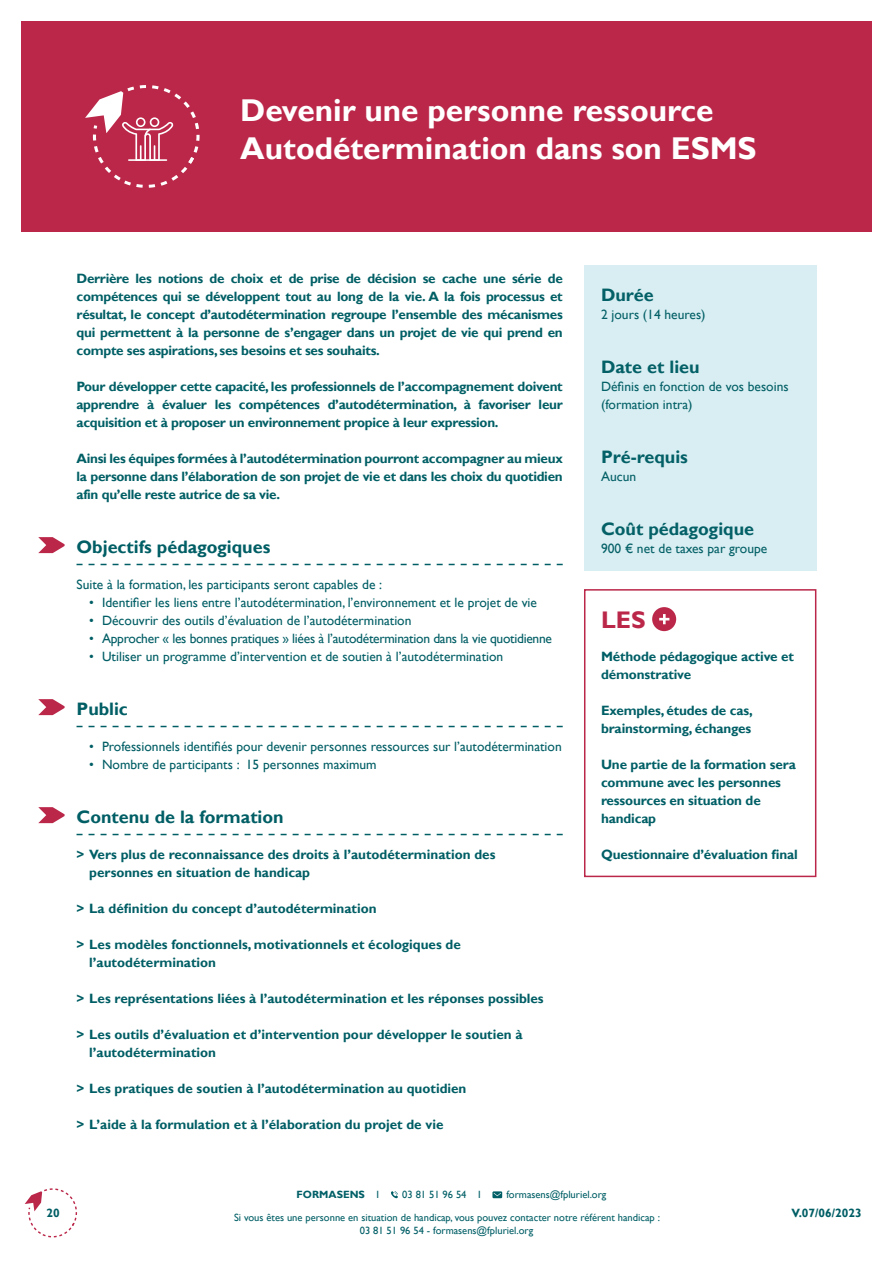
<style>
.page{position:relative;width:893px;height:1263px;background:#fff}
.page>*{position:absolute;margin:0;border:0;box-sizing:border-box;transform-origin:0 0}
.t1{font:700 31.5px/37.8px "Gill Sans";color:#fff}
.t2{font:700 24px "Gill Sans";color:#ba2749}
.t3{font:700 18px "Gill Sans";color:#005e65}
.t4{font:700 18px "Gill Sans";color:#036067}
.t5{font:700 13.5px/18px "Gill Sans";letter-spacing:-.02em;color:#005f65;text-align:justify}
.t6{font:700 13.5px/18px "Gill Sans";color:#005e65}
.t7{font:13.5px "Gill Sans";color:#005e65}
.t8{font:700 13.5px/18px "Gill Sans";letter-spacing:-.01em;color:#005f66}
.t9{font:13.5px/18px "Gill Sans";color:#036067}
.t10{font:13.5px "Gill Sans";letter-spacing:-.02em;color:#005e65}
.t11{font:700 12px "Gill Sans";color:#005e65}
.t12{font:10.5px/22.5px "Gill Sans";color:#005f66}
.t13{font:700 10.5px "Gill Sans";color:#005f66}
.s1{font-weight:400}
</style>
<div class="page">
<div style="left:21px;top:21px;width:851px;height:211px;background:#ba2749"></div>
<svg style="left:25px;top:1188px;width:52px;height:49px"></svg>
<svg style="left:391px;top:1191px;width:7px;height:7px"></svg>
<svg style="left:492px;top:1191px;width:10px;height:7px"></svg>
<svg style="left:85px;top:85px;width:115px;height:103px"></svg>
<hr style="left:128px;top:159px;width:39px;height:2px;background:#fff">
<div style="left:584px;top:589px;width:232px;height:288px;border:2px solid #ba2749"></div>
<div style="left:584px;top:266px;width:232px;height:305px;background:#d9eef2"></div>
<div style="left:652px;top:607px;width:24px;height:24px;background:#ba2749;border-radius:50%"></div>
<svg style="left:659px;top:614px;width:10px;height:10px"></svg>
<svg style="left:77px;top:564px;width:486px;height:1px"></svg>
<svg style="left:77px;top:726px;width:486px;height:1px"></svg>
<svg style="left:77px;top:834px;width:486px;height:1px"></svg>
<svg style="left:38px;top:537px;width:27px;height:16px"></svg>
<svg style="left:38px;top:699px;width:27px;height:16px"></svg>
<svg style="left:38px;top:807px;width:27px;height:16px"></svg>
<h1 class="t1" style="left:240px;top:93px;width:518px">Devenir une personne ressource<br>Autodétermination dans son ESMS</h1>
<p class="t5" style="left:77px;top:270px;width:488px">Derrière les notions de choix et de prise de décision se cache une série de compétences qui se développent tout au long de la vie. A la fois processus et résultat, le concept d’autodétermination regroupe l’ensemble des mécanismes qui permettent à la personne de s’engager dans un projet de vie qui prend en compte ses aspirations, ses besoins et ses souhaits.</p>
<p class="t5" style="left:77px;top:378px;width:488px">Pour développer cette capacité, les professionnels de l’accompagnement doivent apprendre à évaluer les compétences d’autodétermination, à favoriser leur acquisition et à proposer un environnement propice à leur expression.</p>
<p class="t5" style="left:77px;top:450px;width:488px">Ainsi les équipes formées à l’autodétermination pourront accompagner au mieux la personne dans l’élaboration de son projet de vie et dans les choix du quotidien afin qu’elle reste autrice de sa vie.</p>
<h3 class="t3" style="left:77px;top:536px;width:195px">Objectifs pédagogiques</h3>
<p class="t7" style="left:77px;top:577px;width:307px">Suite à la formation, les participants seront capables de :</p>
<p class="t7" style="left:89px;top:595px;width:449px">• Identifier les liens entre l’autodétermination, l’environnement et le projet de vie</p>
<p class="t7" style="left:89px;top:613px;width:324px">• Découvrir des outils d’évaluation de l’autodétermination</p>
<p class="t10" style="left:89px;top:631px;width:464px">• Approcher « les bonnes pratiques » liées à l’autodétermination dans la vie quotidienne</p>
<p class="t7" style="left:89px;top:649px;width:416px">• Utiliser un programme d’intervention et de soutien à l’autodétermination</p>
<h3 class="t3" style="left:77px;top:698px;width:53px">Public</h3>
<p class="t7" style="left:89px;top:739px;width:474px">• Professionnels identifiés pour devenir personnes ressources sur l’autodétermination</p>
<p class="t7" style="left:89px;top:757px;width:289px">• Nombre de participants : 15 personnes maximum</p>
<h3 class="t3" style="left:77px;top:806px;width:209px">Contenu de la formation</h3>
<p class="t6" style="left:89px;top:846px;width:408px;text-indent:-13px">&gt; Vers plus de reconnaissance des droits à l’autodétermination des personnes en situation de handicap</p>
<p class="t6" style="left:77px;top:900px;width:302px">&gt; La définition du concept d’autodétermination</p>
<p class="t6" style="left:89px;top:936px;width:373px;text-indent:-13px">&gt; Les modèles fonctionnels, motivationnels et écologiques de l’autodétermination</p>
<p class="t6" style="left:77px;top:990px;width:469px">&gt; Les représentations liées à l’autodétermination et les réponses possibles</p>
<p class="t6" style="left:89px;top:1026px;width:435px;text-indent:-13px">&gt; Les outils d’évaluation et d’intervention pour développer le soutien à l’autodétermination</p>
<p class="t6" style="left:77px;top:1080px;width:391px">&gt; Les pratiques de soutien à l’autodétermination au quotidien</p>
<p class="t6" style="left:77px;top:1116px;width:368px">&gt; L’aide à la formulation et à l’élaboration du projet de vie</p>
<h3 class="t4" style="left:601px;top:284px;width:54px">Durée</h3>
<p class="t9" style="left:601px;top:306px;width:106px">2 jours (14 heures)</p>
<h3 class="t4" style="left:601px;top:356px;width:100px">Date et lieu</h3>
<p class="t9" style="left:601px;top:378px;width:189px">Définis en fonction de vos besoins (formation intra)</p>
<h3 class="t4" style="left:601px;top:446px;width:88px">Pré-requis</h3>
<p class="t9" style="left:601px;top:468px;width:37px">Aucun</p>
<h3 class="t4" style="left:601px;top:518px;width:155px">Coût pédagogique</h3>
<p class="t9" style="left:601px;top:540px;width:168px">900 € net de taxes par groupe</p>
<h2 class="t2" style="left:601px;top:605px;width:46px">LES</h2>
<p class="t8" style="left:601px;top:648px;width:194px">Méthode pédagogique active et démonstrative</p>
<p class="t8" style="left:601px;top:702px;width:153px">Exemples, études de cas, brainstorming, échanges</p>
<p class="t8" style="left:601px;top:756px;width:196px">Une partie de la formation sera commune avec les personnes ressources en situation de handicap</p>
<p class="t8" style="left:601px;top:846px;width:198px">Questionnaire d’évaluation final</p>
<p class="t11" style="left:47px;top:1205px;width:15px">20</p>
<p class="t12" style="left:234px;top:1183px;width:427px;text-indent:272px">formasens@fpluriel.org<br>Si vous êtes une personne en situation de handicap, vous pouvez contacter notre référent handicap :</p>
<p class="t12" style="left:360px;top:1219px;width:175px">03 81 51 96 54 - formasens@fpluriel.org</p>
<p class="t13" style="left:297px;top:1188px;width:84px">FORMASENS <span class="s1">I</span></p>
<p class="t12" style="left:402px;top:1183px;width:80px">03 81 51 96 54 I</p>
<p class="t11" style="left:792px;top:1205px;width:72px">V.07/06/2023</p>
</div>
